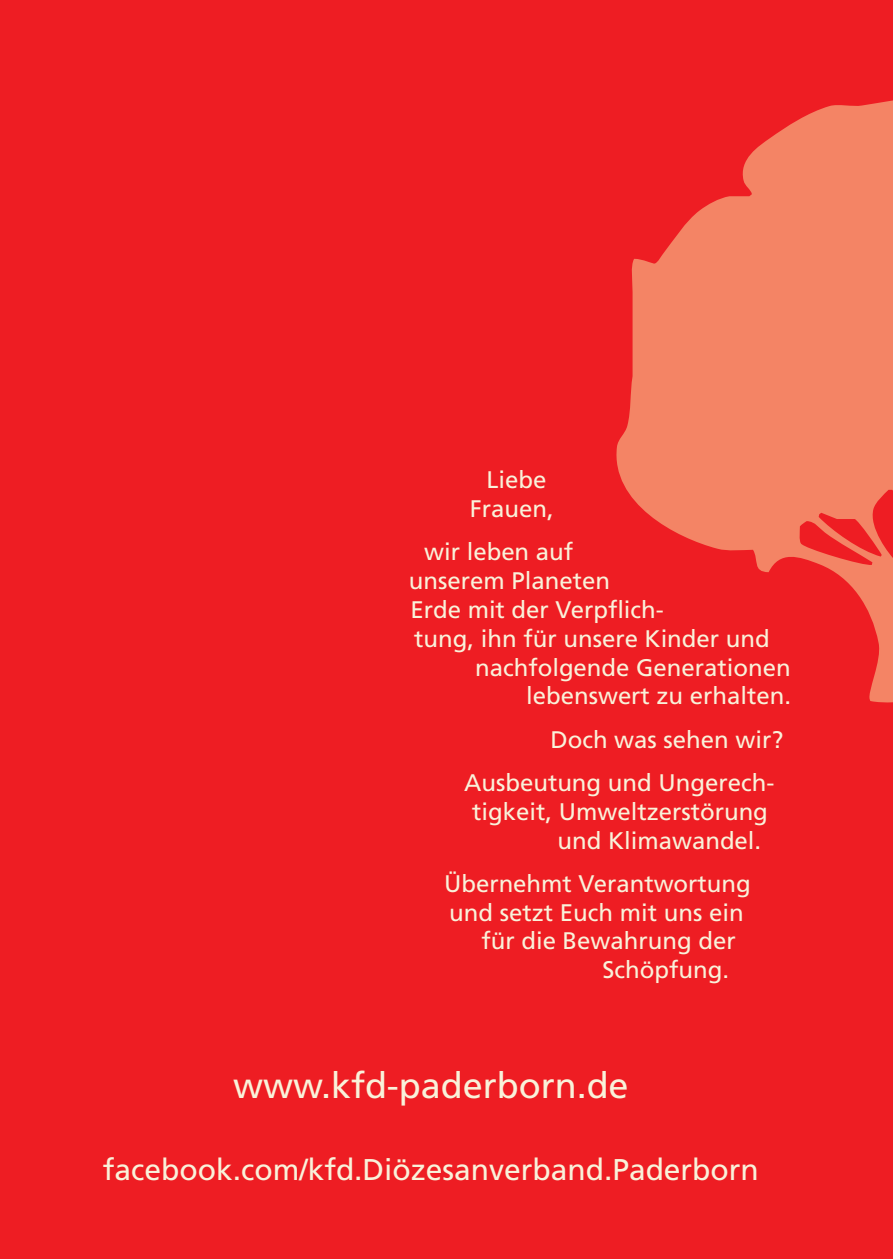
<style>
.page{position:relative;width:893px;height:1259px;background:#ee1d23}
.page>*{position:absolute;margin:0;border:0;box-sizing:border-box;transform-origin:0 0}
.t1{font:36px "Frutiger";color:#f9f2da}
.t2{font:30px "Frutiger";color:#f9f2da}
.t3{font:24px/28.8px "Frutiger";color:#f9f2da;text-align:center}
</style>
<div class="page">
<svg style="left:616px;top:100px;width:277px;height:603px;fill:#f48465"></svg>
<p class="t3" style="left:470px;top:467px;width:85px">Liebe<br>Frauen,</p>
<p class="t3" style="left:424px;top:539px;width:151px">wir leben auf</p>
<p class="t3" style="left:409px;top:568px;width:203px">unserem Planeten</p>
<p class="t3" style="left:410px;top:597px;width:255px">Erde mit der Verpflich-</p>
<p class="t3" style="left:414px;top:626px;width:357px">tung, ihn für unsere Kinder und</p>
<p class="t3" style="left:475px;top:655px;width:317px">nachfolgende Generationen</p>
<p class="t3" style="left:526px;top:683px;width:267px">lebenswert zu erhalten.</p>
<p class="t3" style="left:464px;top:719px;width:321px;line-height:43.2px;text-align:left;text-indent:86px">Doch was sehen wir?<br>Ausbeutung und Ungerech-</p>
<p class="t3" style="left:472px;top:799px;width:297px;text-align:right">tigkeit, Umweltzerstörung und Klimawandel.</p>
<p class="t3" style="left:444px;top:871px;width:308px">Übernehmt Verantwortung</p>
<p class="t3" style="left:449px;top:899px;width:296px">und setzt Euch mit uns ein</p>
<p class="t3" style="left:481px;top:928px;width:256px">für die Bewahrung der</p>
<p class="t3" style="left:603px;top:957px;width:128px">Schöpfung.</p>
<h1 class="t1" style="left:233px;top:1071px;width:397px">www.kfd-paderborn.de</h1>
<p class="t2" style="left:103px;top:1157px;width:657px">facebook.com/kfd.Diözesanverband.Paderborn</p>
</div>
